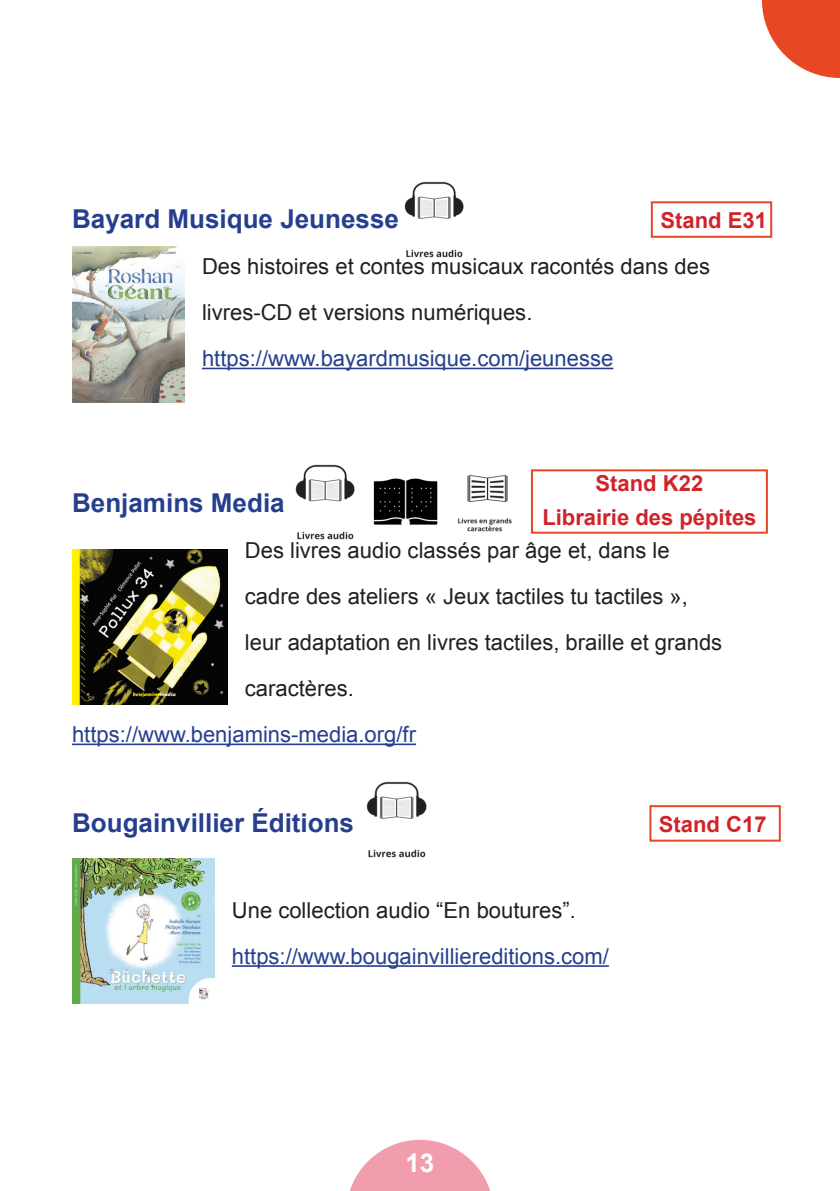
<style>
.page{position:relative;width:840px;height:1191px;background:#fff}
.page>*{position:absolute;margin:0;border:0;box-sizing:border-box;transform-origin:0 0}
.Corps_1{font:700 26px "Arial";color:#253f8e}
.t1{font:700 26px "Arial";color:#fff}
.Corps_1-2{font:22px/46px "Arial";color:#231f20}
.Corps_1-3{font:22px "Arial";color:#253f8e}
.Corps_1-4{font:700 22px "Arial";color:#d1232a}
</style>
<div class="page">
<svg style="left:350px;top:1139px;width:140px;height:52px"></svg>
<svg style="left:762px;top:0;width:77px;height:78px"></svg>
<hr style="left:202px;top:368px;width:411px;height:1px;background:#253f8e">
<hr style="left:72px;top:743px;width:344px;height:2px;background:#253f8e">
<hr style="left:232px;top:965px;width:376px;height:2px;background:#253f8e">
<div style="left:530px;top:469px;width:237px;height:64px;border:2px solid #e84724"></div>
<img style="left:404px;top:181px;width:60px;height:77px">
<img style="left:295px;top:464px;width:60px;height:76px">
<img style="left:373px;top:478px;width:65px;height:47px">
<img style="left:457px;top:474px;width:55px;height:58px">
<img style="left:366px;top:781px;width:61px;height:77px">
<img style="left:72px;top:246px;width:113px;height:156px">
<img style="left:72px;top:549px;width:156px;height:155px">
<img style="left:72px;top:858px;width:143px;height:145px">
<div style="left:650px;top:201px;width:121px;height:37px;border:2px solid #e84724"></div>
<div style="left:649px;top:805px;width:131px;height:36px;border:2px solid #e84724"></div>
<p class="Corps_1" style="left:72px;top:202px;width:328px">Bayard Musique Jeunesse</p>
<p class="Corps_1-4" style="left:660px;top:206px;width:108px">Stand E31</p>
<p class="Corps_1-2" style="left:202px;top:244px;width:509px">Des histoires et contes musicaux racontés dans des livres-CD et versions numériques.</p>
<p class="Corps_1-3" style="left:202px;top:344px;width:412px">https://www.bayardmusique.com/jeunesse</p>
<p class="Corps_1-4" style="left:595px;top:468px;width:109px">Stand K22</p>
<p class="Corps_1-4" style="left:542px;top:502px;width:215px">Librairie des pépites</p>
<p class="Corps_1" style="left:72px;top:485px;width:214px">Benjamins Media</p>
<p class="Corps_1-2" style="left:245px;top:527px;width:478px">Des livres audio classés par âge et, dans le cadre des ateliers « Jeux tactiles tu tactiles », leur adaptation en livres tactiles, braille et grands caractères.</p>
<p class="Corps_1-3" style="left:72px;top:720px;width:345px">https://www.benjamins-media.org/fr</p>
<p class="Corps_1" style="left:72px;top:805px;width:283px">Bougainvillier Éditions</p>
<p class="Corps_1-4" style="left:658px;top:809px;width:109px">Stand C17</p>
<p class="Corps_1-2" style="left:232px;top:887px;width:345px">Une collection audio “En boutures”.</p>
<p class="Corps_1-3" style="left:232px;top:941px;width:378px">https://www.bougainvilliereditions.com/</p>
<p class="t1" style="left:405px;top:1145px;width:30px">13</p>
</div>
